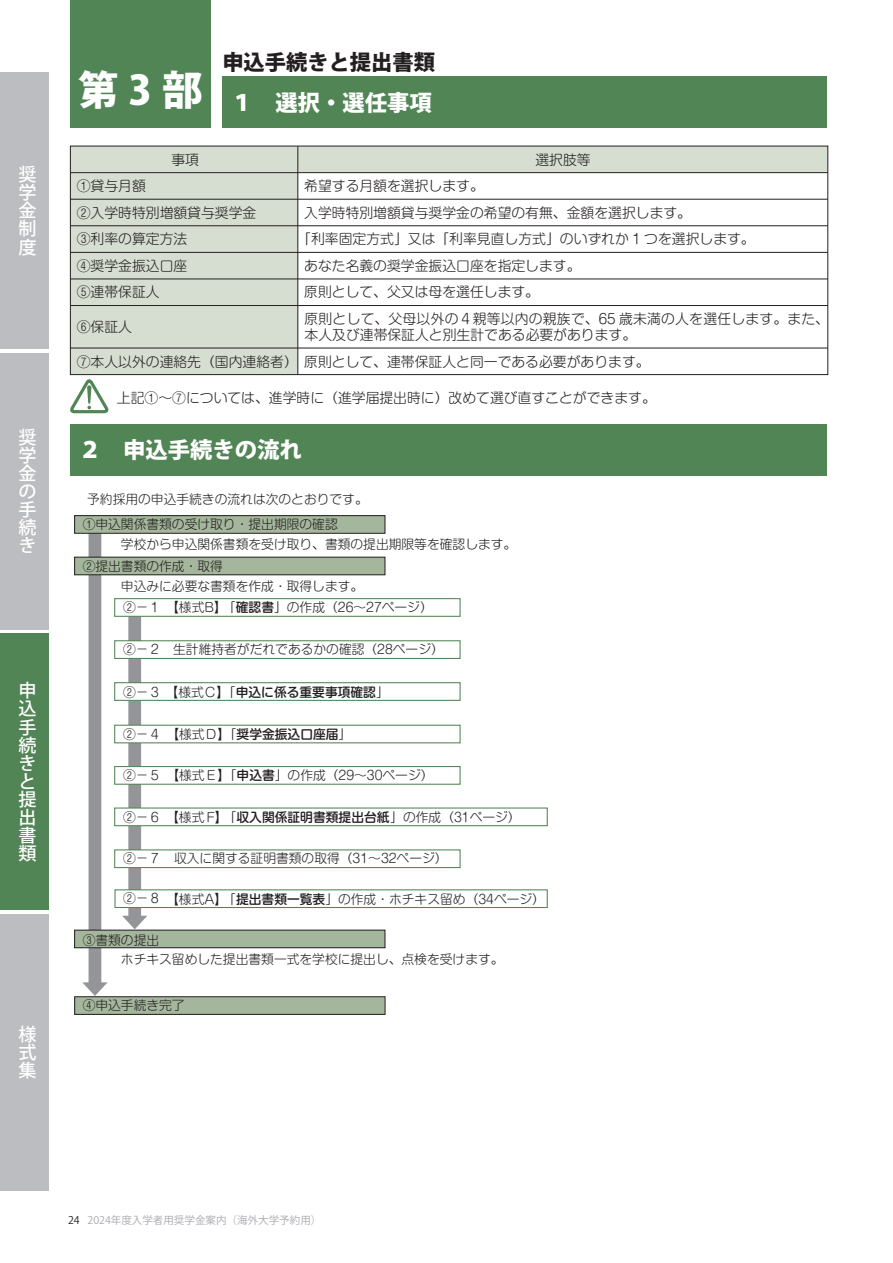
<style>
.page{position:relative;width:893px;height:1263px;background:#fff}
.page>*{position:absolute;margin:0;border:0;box-sizing:border-box;transform-origin:0 0}
.t1{font:800 40.35px "Koz Go Pro";color:#fff}
.t2{font:800 22.35px "Koz Go Pro";color:#fff}
.t3{font:800 21.3px "Koz Go Pro";color:#231f20}
.t4{font:500 18.15px/18.1px "Koz Go Pro";color:#fff;text-align:justify}
.t5{font:300 13.8px "Shin M Go Pro";color:#231f20}
.t6{font:300 12.75px "Shin M Go Pro";color:#231f20}
.t7{font:500 12.75px "Shin M Go Pro";color:#231f20}
.t8{font:10.5px "Koz Go Pro";color:#a8a9ad}
.s1{font-weight:500}
.s2{font-weight:300}
.s3{color:#231f20}
</style>
<div class="page">
<div style="left:0;top:72px;width:49px;height:277px;background:#bcbdc0"></div>
<div style="left:0;top:353px;width:49px;height:276px;background:#bcbdc0"></div>
<div style="left:0;top:634px;width:49px;height:276px;background:#528555"></div>
<div style="left:0;top:914px;width:49px;height:277px;background:#bcbdc0"></div>
<div style="left:70px;top:0;width:140px;height:128px;background:#528555"></div>
<div style="left:222px;top:77px;width:605px;height:51px;background:#528555"></div>
<div style="left:72px;top:148px;width:754px;height:24px;background:#d6ddd1"></div>
<div style="left:72px;top:173px;width:226px;height:200px;background:#d6ddd1"></div>
<div style="left:70px;top:424px;width:757px;height:51px;background:#528555"></div>
<div style="left:89px;top:533px;width:12px;height:451px;background:#939598"></div>
<svg style="left:82px;top:982px;width:26px;height:14px"></svg>
<div style="left:128px;top:616px;width:13px;height:301px;background:#939598"></div>
<svg style="left:122px;top:916px;width:25px;height:13px"></svg>
<div style="left:75px;top:516px;width:310px;height:17px;background:#a4b69b"></div>
<div style="left:74px;top:515px;width:311px;height:18px;border:1px solid #231f20"></div>
<div style="left:75px;top:557px;width:310px;height:18px;background:#a4b69b"></div>
<div style="left:74px;top:557px;width:311px;height:18px;border:1px solid #231f20"></div>
<div style="left:114px;top:598px;width:347px;height:19px;border:1px solid #528555"></div>
<div style="left:75px;top:930px;width:310px;height:18px;background:#a4b69b"></div>
<div style="left:74px;top:930px;width:311px;height:18px;border:1px solid #231f20"></div>
<div style="left:75px;top:997px;width:310px;height:17px;background:#a4b69b"></div>
<div style="left:74px;top:996px;width:311px;height:18px;border:1px solid #231f20"></div>
<div style="left:115px;top:890px;width:432px;height:17px;background:#fff"></div>
<div style="left:114px;top:889px;width:434px;height:19px;border:1px solid #528555"></div>
<svg style="left:70px;top:379px;width:38px;height:35px"></svg>
<div style="left:70px;top:146px;width:758px;height:229px;border:1px solid #231f20"></div>
<hr style="left:70px;top:172px;width:758px;height:1px;background:#231f20">
<hr style="left:70px;top:199px;width:758px;height:1px;background:#231f20">
<hr style="left:70px;top:225px;width:758px;height:1px;background:#231f20">
<hr style="left:70px;top:252px;width:758px;height:1px;background:#231f20">
<hr style="left:70px;top:279px;width:758px;height:1px;background:#231f20">
<hr style="left:70px;top:305px;width:758px;height:1px;background:#231f20">
<hr style="left:70px;top:348px;width:758px;height:1px;background:#231f20">
<hr style="left:298px;top:146px;width:1px;height:229px;background:#231f20">
<div style="left:115px;top:641px;width:345px;height:17px;background:#fff"></div>
<div style="left:114px;top:640px;width:347px;height:19px;border:1px solid #528555"></div>
<div style="left:115px;top:808px;width:345px;height:18px;background:#fff"></div>
<div style="left:114px;top:807px;width:434px;height:19px;border:1px solid #528555"></div>
<div style="left:115px;top:850px;width:345px;height:17px;background:#fff"></div>
<div style="left:114px;top:849px;width:347px;height:19px;border:1px solid #528555"></div>
<div style="left:115px;top:725px;width:345px;height:18px;background:#fff"></div>
<div style="left:114px;top:725px;width:347px;height:18px;border:1px solid #528555"></div>
<div style="left:115px;top:766px;width:345px;height:18px;background:#fff"></div>
<div style="left:114px;top:766px;width:347px;height:19px;border:1px solid #528555"></div>
<div style="left:115px;top:683px;width:345px;height:17px;background:#fff"></div>
<div style="left:114px;top:682px;width:347px;height:19px;border:1px solid #528555"></div>
<h3 class="t4" style="left:19px;top:166px;width:19px">奨学金制度</h3>
<h3 class="t4" style="left:19px;top:429px;width:19px">奨学金の手続き</h3>
<h3 class="t4" style="left:19px;top:682px;width:19px;text-align:left">申込手続きと提出書類</h3>
<h3 class="t4" style="left:19px;top:1026px;width:19px">様式集</h3>
<h1 class="t1" style="left:78px;top:64px;width:126px">第3部</h1>
<h3 class="t3" style="left:222px;top:48px;width:214px">申込手続きと提出書類</h3>
<h2 class="t2" style="left:231px;top:88px;width:202px">１　選択・選任事項</h2>
<p class="t5" style="left:171px;top:148px;width:29px">事項</p>
<p class="t5" style="left:535px;top:148px;width:57px">選択肢等</p>
<p class="t5" style="left:77px;top:175px;width:71px">①貸与月額</p>
<p class="t5" style="left:304px;top:175px;width:181px">希望する月額を選択します。</p>
<p class="t5" style="left:77px;top:201px;width:181px">②入学時特別増額貸与奨学金</p>
<p class="t5" style="left:304px;top:201px;width:388px">入学時特別増額貸与奨学金の希望の有無、金額を選択します。</p>
<p class="t5" style="left:77px;top:228px;width:112px">③利率の算定方法</p>
<p class="t5" style="left:297px;top:228px;width:459px">「利率固定方式」又は「利率見直し方式」のいずれか 1 つを選択します。</p>
<p class="t5" style="left:77px;top:255px;width:112px">④奨学金振込口座</p>
<p class="t5" style="left:304px;top:255px;width:278px">あなた名義の奨学金振込口座を指定します。</p>
<p class="t5" style="left:77px;top:281px;width:84px">⑤連帯保証人</p>
<p class="t5" style="left:304px;top:281px;width:236px">原則として、父又は母を選任します。</p>
<p class="t5" style="left:77px;top:316px;width:57px">⑥保証人</p>
<p class="t5" style="left:305px;top:307px;width:526px">原則として、父母以外の４親等以内の親族で、65 歳未満の人を選任します。また、</p>
<p class="t5" style="left:77px;top:350px;width:574px">⑦本人以外の連絡先（国内連絡者）原則として、連帯保証人と同一である必要があります。</p>
<p class="t5" style="left:305px;top:324px;width:333px">本人及び連帯保証人と別生計である必要があります。</p>
<p class="t5" style="left:117px;top:387px;width:540px">上記①～⑦については、進学時に（進学届提出時に）改めて選び直すことができます。</p>
<h2 class="t2" style="left:79px;top:436px;width:225px">２　申込手続きの流れ</h2>
<p class="t6" style="left:74px;top:489px;width:295px">　予約採用の申込手続きの流れは次のとおりです。</p>
<p class="t6" style="left:83px;top:514px;width:257px">①申込関係書類の受け取り・提出期限の確認</p>
<p class="t6" style="left:121px;top:534px;width:397px">学校から申込関係書類を受け取り、書類の提出期限等を確認します。</p>
<p class="t6" style="left:83px;top:556px;width:142px">②提出書類の作成・取得</p>
<p class="t6" style="left:123px;top:597px;width:311px">②－１【様式B】「<span class="s1">確認書</span>」の作成（26～27ページ）</p>
<p class="t6" style="left:121px;top:575px;width:244px">申込みに必要な書類を作成・取得します。</p>
<p class="t6" style="left:121px;top:567px;width:40px">　　　</p>
<p class="t6" style="left:123px;top:639px;width:322px">②－２ 生計維持者がだれであるかの確認（28ページ）</p>
<p class="t7" style="left:123px;top:681px;width:267px"><span class="s2">②－３ 【様式Ｃ】「</span>申込に係る重要事項確認<span class="s2">」</span></p>
<p class="t6" style="left:123px;top:723px;width:230px">②－４【様式Ｄ】「<span class="s1">奨学金振込口座届</span>」</p>
<p class="t6" style="left:123px;top:765px;width:312px">②－５【様式Ｅ】「<span class="s1">申込書</span>」の作成（29～30ページ）</p>
<p class="t6" style="left:123px;top:807px;width:399px">②－６【様式Ｆ】「<span class="s1">収入関係証明書類提出台紙</span>」の作成（31ページ）</p>
<p class="t6" style="left:123px;top:848px;width:326px">②－７　収入に関する証明書類の取得（31～32ページ）</p>
<p class="t6" style="left:123px;top:888px;width:423px">②－８【様式A】「<span class="s1">提出書類一覧表</span>」の作成・ホチキス留め（34ページ）</p>
<p class="t6" style="left:83px;top:929px;width:78px">③書類の提出</p>
<p class="t6" style="left:121px;top:948px;width:384px">ホチキス留めした提出書類一式を学校に提出し、点検を受けます。</p>
<p class="t6" style="left:83px;top:995px;width:104px">④申込手続き完了</p>
<p class="t8" style="left:68px;top:1214px;width:255px"><span class="s3">24</span> 2024年度入学者用奨学金案内（海外大学予約用）</p>
</div>
